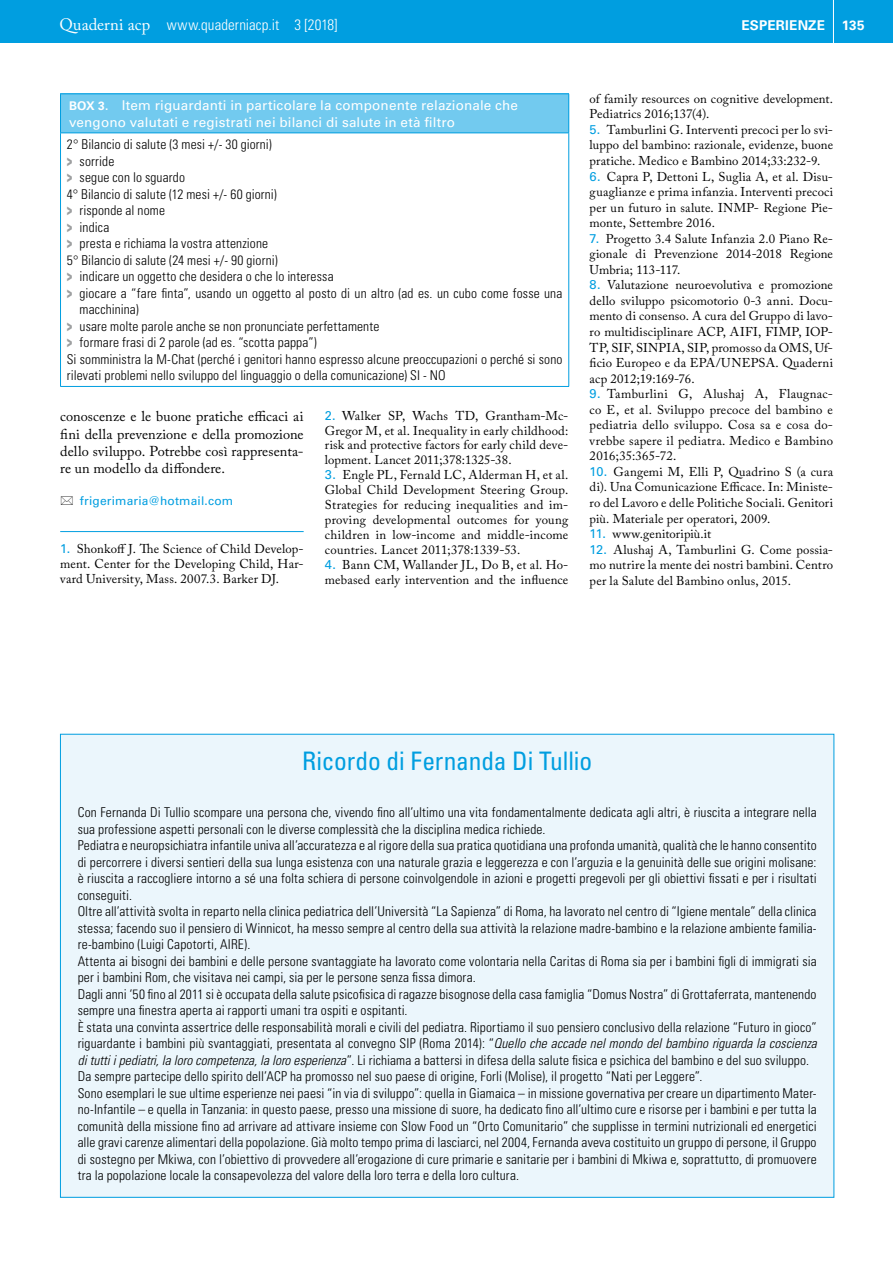
<style>
.page{position:relative;width:893px;height:1263px;background:#fff}
.page>*{position:absolute;margin:0;border:0;box-sizing:border-box;transform-origin:0 0}
.t1{font:condensed 25.5px "Univers LT Std";letter-spacing:-.005em;color:#009ee0}
.t2{font:300 condensed 15px "Univers LT Std";letter-spacing:.005em;color:#fff}
.t3{font:14.25px/17.2px "Adobe Caslon Pro";letter-spacing:.005em;color:#000;text-align:justify}
.t4{font:300 condensed 13.5px/16.5px "Univers LT Std";letter-spacing:.01em;color:#000}
.t5{font:13.5px/16.5px "Univers LT Std";letter-spacing:.01em;color:#fff}
.t6{font:700 13.5px "Univers LT Std";color:#fff}
.t7{font:12.75px/15.6px "Adobe Caslon Pro";letter-spacing:.015em;color:#000;text-align:justify}
.t8{font:12px "Univers LT Std";letter-spacing:.015em;color:#009ee0}
.s1{font-family:"Adobe Caslon Pro";font-weight:400;font-stretch:normal;font-size:16.5px}
.s2{font-style:inherit}
.s3{font-weight:700;font-size:12px}
.s4{font-family:"Univers LT Std X Black Ex";font-weight:400;font-stretch:normal;font-size:16.2px;color:#9c9e9f}
.s5{font-family:"Univers LT Std";color:#009ee0}
.s6{font-style:italic}
</style>
<div class="page">
<div style="left:0;top:0;width:893px;height:43px;background:#009ee0"></div>
<hr style="left:833px;top:0;width:1px;height:48px;background:#fff">
<hr style="left:60px;top:531px;width:244px;height:1px;background:#009ee0">
<div style="left:61px;top:94px;width:508px;height:39px;background:#72caef"></div>
<hr style="left:60px;top:133px;width:1px;height:253px;background:#009ee0">
<hr style="left:568px;top:133px;width:1px;height:253px;background:#009ee0">
<hr style="left:60px;top:386px;width:509px;height:1px;background:#009ee0">
<hr style="left:60px;top:94px;width:509px;height:1px;background:#009ee0">
<hr style="left:60px;top:94px;width:1px;height:39px;background:#009ee0">
<hr style="left:568px;top:94px;width:1px;height:39px;background:#009ee0">
<hr style="left:60px;top:133px;width:509px;height:1px;background:#009ee0">
<div style="left:60px;top:734px;width:774px;height:463px;background:#ebf6fc"></div>
<p class="t2" style="left:60px;top:15px;width:280px"><span class="s1">Quaderni acp</span> www.quaderniacp.it <span class="s2">3 [2018]</span></p>
<p class="t6" style="left:741px;top:17px;width:10px">ESPERIENZE</p>
<p class="t6" style="left:842px;top:17px;width:24px">135</p>
<p class="t5" style="left:69px;top:97px;width:451px"><span class="s3">BOX 3.</span> Item riguardanti in particolare la componente relazionale che vengono valutati e registrati nei bilanci di salute in età filtro</p>
<p class="t4" style="left:67px;top:136px;width:206px">2° Bilancio di salute (3 mesi +/- 30 giorni)</p>
<p class="t4" style="left:67px;top:153px;width:49px"><span class="s4">&gt;</span> sorride</p>
<p class="t4" style="left:67px;top:169px;width:120px"><span class="s4">&gt;</span> segue con lo sguardo</p>
<p class="t4" style="left:67px;top:186px;width:211px">4° Bilancio di salute (12 mesi +/- 60 giorni)</p>
<p class="t4" style="left:67px;top:202px;width:100px"><span class="s4">&gt;</span> risponde al nome</p>
<p class="t4" style="left:67px;top:219px;width:44px"><span class="s4">&gt;</span> indica</p>
<p class="t4" style="left:67px;top:235px;width:203px"><span class="s4">&gt;</span> presta e richiama la vostra attenzione</p>
<p class="t4" style="left:67px;top:252px;width:212px">5° Bilancio di salute (24 mesi +/- 90 giorni)</p>
<p class="t4" style="left:67px;top:268px;width:268px"><span class="s4">&gt;</span> indicare un oggetto che desidera o che lo interessa</p>
<p class="t4" style="left:67px;top:285px;width:497px"><span class="s4">&gt;</span> giocare a “fare finta”, usando un oggetto al posto di un altro (ad es. un cubo come fosse una</p>
<p class="t4" style="left:80px;top:301px;width:61px">macchinina)</p>
<p class="t4" style="left:67px;top:318px;width:314px"><span class="s4">&gt;</span> usare molte parole anche se non pronunciate perfettamente</p>
<p class="t4" style="left:67px;top:334px;width:251px"><span class="s4">&gt;</span> formare frasi di 2 parole (ad es. “scotta pappa”)</p>
<p class="t4" style="left:67px;top:351px;width:497px">Si somministra la M-Chat (perché i genitori hanno espresso alcune preoccupazioni o perché si sono</p>
<p class="t4" style="left:67px;top:367px;width:380px">rilevati problemi nello sviluppo del linguaggio o della comunicazione) SI - NO</p>
<p class="t3" style="left:60px;top:408px;width:245px">conoscenze e le buone pratiche efficaci ai fini della prevenzione e della promozione dello sviluppo. Potrebbe così rappresenta&shy;re un modello da diffondere.</p>
<p class="t8" style="left:80px;top:493px;width:155px">frigerimaria@hotmail.com</p>
<p class="t7" style="left:60px;top:541px;width:245px;line-height:15px"><span class="s5">1.</span> Shonkoff J. The Science of Child Develop&shy;ment. Center for the Developing Child, Har&shy;vard University, Mass. 2007.3. Barker DJ.</p>
<p class="t7" style="left:325px;top:408px;width:245px;line-height:15px"><span class="s5">2.</span> Walker SP, Wachs TD, Grantham-Mc-Gregor M, et al. Inequality in early childhood: risk and protective factors for early child deve&shy;lopment. Lancet 2011;378:1325-38.</p>
<p class="t7" style="left:325px;top:468px;width:245px;line-height:15px"><span class="s5">3.</span> Engle PL, Fernald LC, Alderman H, et al.<br>Global Child Development Steering Group.<br>Strategies for reducing inequalities and im&shy;proving developmental outcomes for young children in low-income and middle-income countries. Lancet 2011;378:1339-53.</p>
<p class="t7" style="left:325px;top:557px;width:245px;line-height:15px"><span class="s5">4.</span> Bann CM, Wallander JL, Do B, et al. Ho&shy;mebased early intervention and the influence</p>
<p class="t7" style="left:590px;top:91px;width:245px">of family resources on cognitive development.<br>Pediatrics 2016;137(4).</p>
<p class="t7" style="left:590px;top:122px;width:245px"><span class="s5">5.</span> Tamburlini G. Interventi precoci per lo svi&shy;luppo del bambino: razionale, evidenze, buone pratiche. Medico e Bambino 2014;33:232-9.</p>
<p class="t7" style="left:590px;top:168px;width:245px"><span class="s5">6.</span> Capra P, Dettoni L, Suglia A, et al. Disu&shy;guaglianze e prima infanzia. Interventi precoci per un futuro in salute. INMP- Regione Pie&shy;monte, Settembre 2016.</p>
<p class="t7" style="left:590px;top:231px;width:245px"><span class="s5">7.</span> Progetto 3.4 Salute Infanzia 2.0 Piano Re&shy;gionale di Prevenzione 2014-2018 Regione Umbria; 113-117.</p>
<p class="t7" style="left:590px;top:277px;width:245px"><span class="s5">8.</span> Valutazione neuroevolutiva e promozione dello sviluppo psicomotorio 0-3 anni. Docu&shy;mento di consenso. A cura del Gruppo di lavo&shy;ro multidisciplinare ACP, AIFI, FIMP, IOP-TP, SIF, SINPIA, SIP, promosso da OMS, Uf&shy;ficio Europeo e da EPA/UNEPSA. Quaderni acp 2012;19:169-76.</p>
<p class="t7" style="left:590px;top:386px;width:245px"><span class="s5">9.</span> Tamburlini G, Alushaj A, Flaugnac&shy;co E, et al. Sviluppo precoce del bambino e pediatria dello sviluppo. Cosa sa e cosa do&shy;vrebbe sapere il pediatra. Medico e Bambino 2016;35:365-72.</p>
<p class="t7" style="left:590px;top:464px;width:245px"><span class="s5">10.</span> Gangemi M, Elli P, Quadrino S (a cura di). Una Comunicazione Efficace. In: Ministe&shy;ro del Lavoro e delle Politiche Sociali. Genitori più. Materiale per operatori, 2009.</p>
<p class="t7" style="left:590px;top:526px;width:123px"><span class="s5">11.</span> www.genitoripiù.it</p>
<p class="t7" style="left:590px;top:541px;width:245px"><span class="s5">12.</span> Alushaj A, Tamburlini G. Come possia&shy;mo nutrire la mente dei nostri bambini. Centro per la Salute del Bambino onlus, 2015.</p>
<h1 class="t1" style="left:302px;top:745px;width:292px">Ricordo di Fernanda Di Tullio</h1>
<p class="t4" style="left:78px;top:804px;width:741px">Con Fernanda Di Tullio scompare una persona che, vivendo fino all’ultimo una vita fondamentalmente dedicata agli altri, è riuscita a integrare nella sua professione aspetti personali con le diverse complessità che la disciplina medica richiede.<br>Pediatra e neuropsichiatra infantile univa all’accuratezza e al rigore della sua pratica quotidiana una profonda umanità, qualità che le hanno consentito di percorrere i diversi sentieri della sua lunga esistenza con una naturale grazia e leggerezza e con l’arguzia e la genuinità delle sue origini molisane: è riuscita a raccogliere intorno a sé una folta schiera di persone coinvolgendole in azioni e progetti pregevoli per gli obiettivi fissati e per i risultati conseguiti.<br>Oltre all’attività svolta in reparto nella clinica pediatrica dell’Università “La Sapienza” di Roma, ha lavorato nel centro di “Igiene mentale” della clinica stessa; facendo suo il pensiero di Winnicot, ha messo sempre al centro della sua attività la relazione madre-bambino e la relazione ambiente familia&shy;re-bambino (Luigi Capotorti, AIRE).<br>Attenta ai bisogni dei bambini e delle persone svantaggiate ha lavorato come volontaria nella Caritas di Roma sia per i bambini figli di immigrati sia per i bambini Rom, che visitava nei campi, sia per le persone senza fissa dimora.<br>Dagli anni ‘50 fino al 2011 si è occupata della salute psicofisica di ragazze bisognose della casa famiglia “Domus Nostra” di Grottaferrata, mantenendo sempre una finestra aperta ai rapporti umani tra ospiti e ospitanti.<br>È stata una convinta assertrice delle responsabilità morali e civili del pediatra. Riportiamo il suo pensiero conclusivo della relazione “Futuro in gioco” riguardante i bambini più svantaggiati, presentata al convegno SIP (Roma 2014): “<span class="s6">Quello che accade nel mondo del bambino riguarda la coscienza di tutti i pediatri, la loro competenza, la loro esperienza</span>”. Li richiama a battersi in difesa della salute fisica e psichica del bambino e del suo sviluppo.<br>Da sempre partecipe dello spirito dell’ACP ha promosso nel suo paese di origine, Forli (Molise), il progetto “Nati per Leggere”.<br>Sono esemplari le sue ultime esperienze nei paesi “in via di sviluppo”: quella in Giamaica – in missione governativa per creare un dipartimento Mater&shy;no-Infantile – e quella in Tanzania: in questo paese, presso una missione di suore, ha dedicato fino all’ultimo cure e risorse per i bambini e per tutta la comunità della missione fino ad arrivare ad attivare insieme con Slow Food un “Orto Comunitario” che supplisse in termini nutrizionali ed energetici alle gravi carenze alimentari della popolazione. Già molto tempo prima di lasciarci, nel 2004, Fernanda aveva costituito un gruppo di persone, il Gruppo di sostegno per Mkiwa, con l’obiettivo di provvedere all’erogazione di cure primarie e sanitarie per i bambini di Mkiwa e, soprattutto, di promuovere tra la popolazione locale la consapevolezza del valore della loro terra e della loro cultura.</p>
</div>
